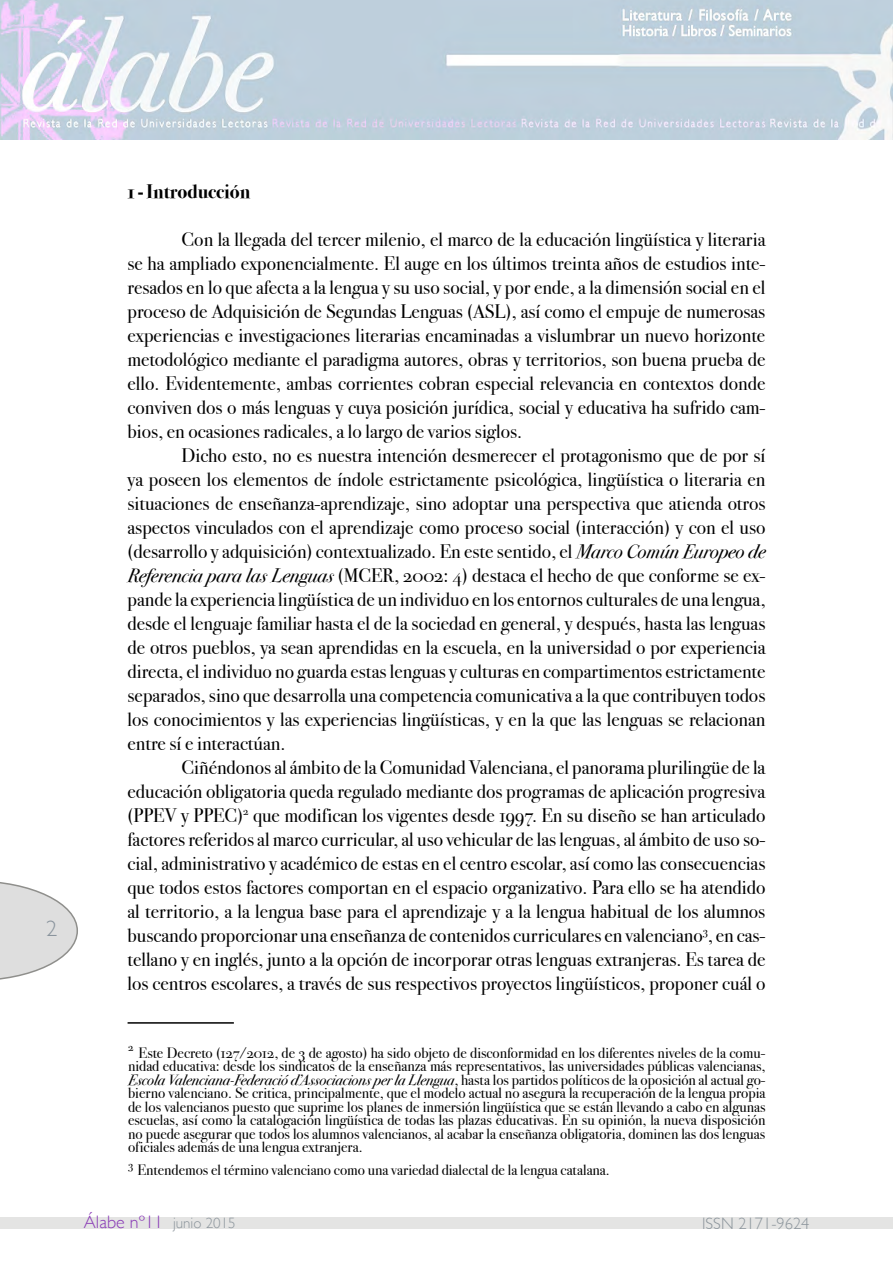
<style>
.page{position:relative;width:893px;height:1263px;background:#fff}
.page>*{position:absolute;margin:0;border:0;box-sizing:border-box;transform-origin:0 0}
.t1{font:300 22.5px "Gill Sans";color:#8a949d}
.t2{font:19.5px/24px "Bodoni Svty Two OSITCTT Book";color:#000;text-align:justify}
.t3{font:19.5px "Bodoni Svty Two OSITCTT Bold";color:#000}
.t4{font:300 18px "Gill Sans";color:#893ab6}
.t5{font:300 16.5px "Gill Sans";color:#8c959c}
.t6{font:15px/13.5px "Bodoni Svty Two OSITCTT Book";color:#000;text-align:justify}
.s1{font-family:"Bodoni Svty Two OSITCTT Book It"}
.s2{font-size:15px;color:#8c959c}
</style>
<div class="page">
<svg style="left:0;top:882px;width:78px;height:98px"></svg>
<div style="left:0;top:1218px;width:893px;height:11px;background:#e4e4e3"></div>
<img style="left:0;top:0;width:893px;height:139px">
<hr style="left:128px;top:1022px;width:106px;height:2px;background:#000">
<p class="t1" style="left:46px;top:911px;width:13px">2</p>
<p class="t3" style="left:128px;top:180px;width:124px">1 - Introducción</p>
<p class="t2" style="left:128px;top:227px;width:639px;text-indent:54px">Con la llegada del tercer milenio, el marco de la educación lingüística y literaria se ha ampliado exponencialmente. El auge en los últimos treinta años de estudios inte&shy;resados en lo que afecta a la lengua y su uso social, y por ende, a la dimensión social en el proceso de Adquisición de Segundas Lenguas (ASL), así como el empuje de numerosas experiencias e investigaciones literarias encaminadas a vislumbrar un nuevo horizonte metodológico mediante el paradigma autores, obras y territorios, son buena prueba de ello. Evidentemente, ambas corrientes cobran especial relevancia en contextos donde conviven dos o más lenguas y cuya posición jurídica, social y educativa ha sufrido cam&shy;bios, en ocasiones radicales, a lo largo de varios siglos.</p>
<p class="t2" style="left:128px;top:443px;width:639px;text-indent:54px">Dicho esto, no es nuestra intención desmerecer el protagonismo que de por sí ya poseen los elementos de índole estrictamente psicológica, lingüística o literaria en situaciones de enseñanza-aprendizaje, sino adoptar una perspectiva que atienda otros aspectos vinculados con el aprendizaje como proceso social (interacción) y con el uso (desarrollo y adquisición) contextualizado. En este sentido, el <span class="s1">Marco Común Europeo de Referencia para las Lenguas</span> (MCER, 2002: 4) destaca el hecho de que conforme se ex&shy;pande la experiencia lingüística de un individuo en los entornos culturales de una lengua, desde el lenguaje familiar hasta el de la sociedad en general, y después, hasta las lenguas de otros pueblos, ya sean aprendidas en la escuela, en la universidad o por experiencia directa, el individuo no guarda estas lenguas y culturas en compartimentos estrictamente separados, sino que desarrolla una competencia comunicativa a la que contribuyen todos los conocimientos y las experiencias lingüísticas, y en la que las lenguas se relacionan entre sí e interactúan.</p>
<p class="t2" style="left:128px;top:755px;width:639px;text-indent:54px">Ciñéndonos al ámbito de la Comunidad Valenciana, el panorama plurilingüe de la educación obligatoria queda regulado mediante dos programas de aplicación progresiva (PPEV y PPEC)<sup>2</sup> que modifican los vigentes desde 1997. En su diseño se han articulado factores referidos al marco curricular, al uso vehicular de las lenguas, al ámbito de uso so&shy;cial, administrativo y académico de estas en el centro escolar, así como las consecuencias que todos estos factores comportan en el espacio organizativo. Para ello se ha atendido al territorio, a la lengua base para el aprendizaje y a la lengua habitual de los alumnos buscando proporcionar una enseñanza de contenidos curriculares en valenciano<sup>3</sup>, en cas&shy;tellano y en inglés, junto a la opción de incorporar otras lenguas extranjeras. Es tarea de los centros escolares, a través de sus respectivos proyectos lingüísticos, proponer cuál o</p>
<p class="t6" style="left:128px;top:1046px;width:639px"><sup>2</sup> Este Decreto (127/2012, de 3 de agosto) ha sido objeto de disconformidad en los diferentes niveles de la comu&shy;nidad educativa: desde los sindicatos de la enseñanza más representativos, las universidades públicas valencianas, <span class="s1">Escola Valenciana-Federació d’Associacions per la Llengua</span>, hasta los partidos políticos de la oposición al actual go&shy;bierno valenciano. Se critica, principalmente, que el modelo actual no asegura la recuperación de la lengua propia de los valencianos puesto que suprime los planes de inmersión lingüística que se están llevando a cabo en algunas escuelas, así como la catalogación lingüística de todas las plazas educativas. En su opinión, la nueva disposición no puede asegurar que todos los alumnos valencianos, al acabar la enseñanza obligatoria, dominen las dos lenguas oficiales además de una lengua extranjera.</p>
<p class="t6" style="left:128px;top:1164px;width:483px"><sup>3</sup> Entendemos el término valenciano como una variedad dialectal de la lengua catalana.</p>
<p class="t4" style="left:84px;top:1208px;width:153px">Álabe nº11 <span class="s2">junio 2015</span></p>
<p class="t5" style="left:702px;top:1211px;width:109px">ISSN 2171-9624</p>
</div>
